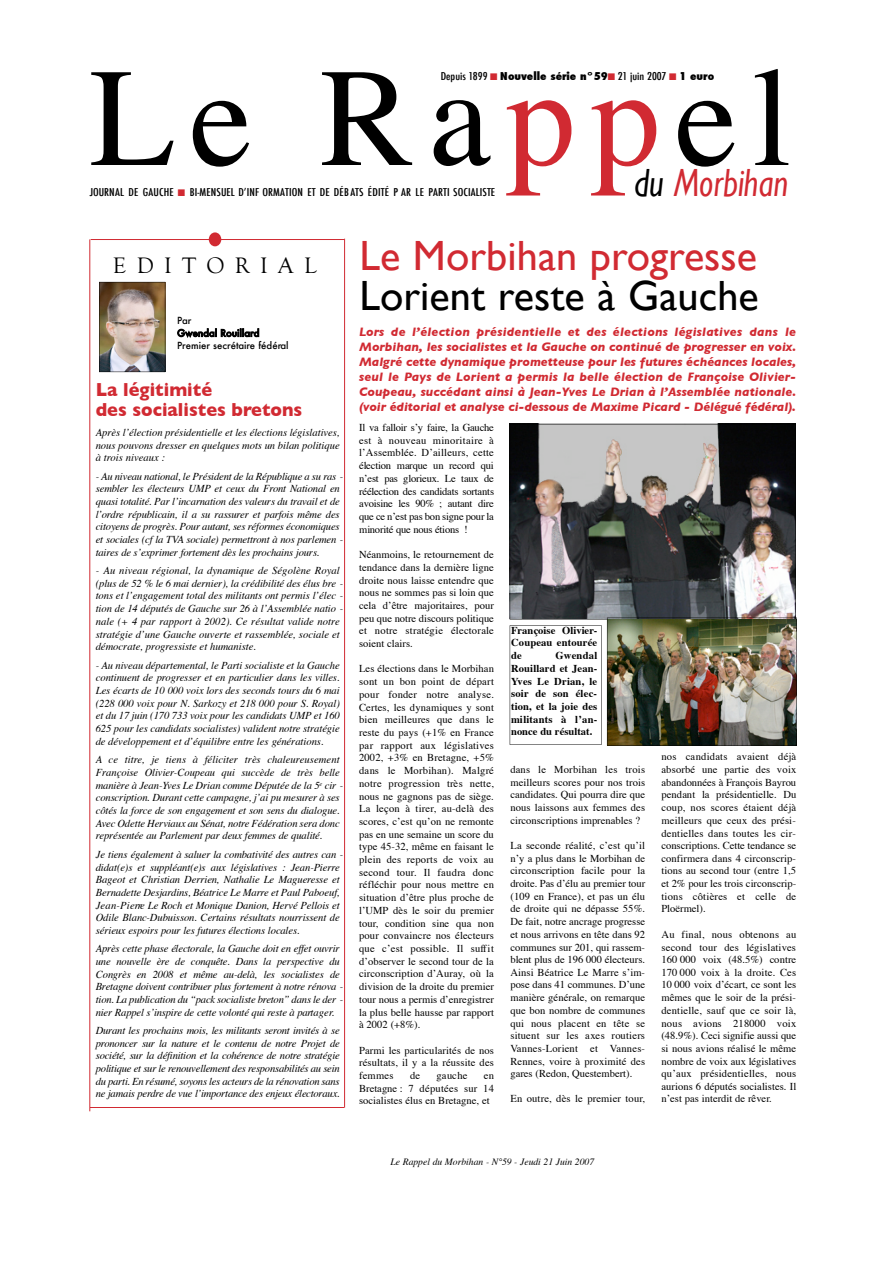
<style>
.page{position:relative;width:893px;height:1263px;background:#fff}
.page>*{position:absolute;margin:0;border:0;box-sizing:border-box;transform-origin:0 0}
.t1{font:140.1px "Times";letter-spacing:.105em;color:#000}
.t2{font:42.3px "Gill Sans";color:#d12a32}
.t3{font:42.3px "Gill Sans";color:#000}
.t4{font:italic 39.3px "Gill Sans";color:#d12a32;scale:.8 1}
.t5{font:23.1px "Goudy Old Style T";color:#000}
.t6{font:700 19.2px/20.1px "Gill Sans";color:#d12a32;scale:.94 1}
.t7{font:italic 700 12.45px/15px "Gill Sans";letter-spacing:-.005em;color:#d12a32;text-align:justify}
.t8{font:10.5px/12.8px "Times";color:#000;text-align:justify}
.t9{font:italic 10.5px/12.8px "Times";color:#000}
.t10{font:700 10.5px/12.8px "Times";letter-spacing:.015em;color:#000;text-align:justify}
.t11{font:500 condensed 10.5px "Futura";letter-spacing:.01em;color:#000;scale:1.12 1}
.t12{font:800 condensed 10.5px "Futura";color:#000;scale:1.12 1}
.t13{font:500 9.6px/12.5px "Futura";color:#000}
.t14{font:italic 9.6px "Times";color:#000}
.s1{color:#d12a32}
.s2{font-weight:500}
.s3{color:#000}
</style>
<div class="page">
<img style="left:509px;top:424px;width:286px;height:196px">
<svg style="left:209px;top:232px;width:12px;height:14px"></svg>
<hr style="left:91px;top:239px;width:253px;height:1px;background:#d12a32">
<hr style="left:344px;top:239px;width:1px;height:869px;background:#d12a32">
<hr style="left:90px;top:239px;width:1px;height:872px;background:#d12a32">
<img style="left:99px;top:282px;width:66px;height:90px">
<hr style="left:90px;top:1107px;width:253px;height:1px;background:#d12a32">
<svg style="left:509px;top:625px;width:92px;height:120px"></svg>
<img style="left:607px;top:618px;width:189px;height:128px">
<h1 class="t1" style="left:90px;top:60px;width:703px">Le Ra<span class="s1">p p</span>e l</h1>
<p class="t12" style="left:441px;top:69px;width:246px"><span class="s2">Depuis 1899</span> <span class="s1">■</span> Nouvelle série n°59<span class="s1">■</span> <span class="s2">21 juin 2007</span> <span class="s1">■</span> 1 euro</p>
<h3 class="t4" style="left:634px;top:160px;width:194px"><span class="s3">du</span> Morbihan</h3>
<p class="t11" style="left:90px;top:185px;width:363px">JOURNAL DE GAUCHE <span class="s1">■</span> BI-MENSUEL D’INF ORMATION ET DE DÉB ATS ÉDITÉ P AR LE PARTI SOCIALISTE</p>
<h3 class="t5" style="left:113px;top:252px;width:205px">E D I T O R I A L</h3>
<p class="t13" style="left:177px;top:314px;width:113px">Par<br>Gwendal Rouillard<br>Premier secrétaire fédéral</p>
<h3 class="t6" style="left:96px;top:379px;width:221px">La légitimité<br>des socialistes bretons</h3>
<p class="t9" style="left:96px;top:427px;width:245px;text-align:justify">Après l’élection présidentielle et les élections législatives, nous pouvons dresser en quelques mots un bilan politique à trois niveaux :</p>
<p class="t9" style="left:96px;top:471px;width:249px">- Au niveau national, le Président de la République a su ras - sembler les électeurs UMP et ceux du Front National en quasi totalité. Par l’incarnation des valeurs du travail et de l’o rd re républicain, il a su rassurer et parfois même des citoyens de progrès. Pour autant, ses réformes économiques et sociales (cf la TVA sociale) permettront à nos parlemen - ta ires de s’exprimer fortement dès les prochains jours.</p>
<p class="t9" style="left:96px;top:565px;width:249px">- Au niveau régional, la dynamique de Ségolène Royal (plus de 52 % le 6 mai dernier), la crédibilité des élus bre - tons et l’engagement total des militants ont permis l’élec - tion de 14 députés de Gauche sur 26 à l’Assemblée natio - nale (+ 4 par rapport à 2002). Ce résultat valide notre stratégie d’une Gauche ouverte et rassemblée, sociale et démocrate, progressiste et humaniste.</p>
<p class="t9" style="left:96px;top:660px;width:246px;text-align:justify">- Au niveau départemental, le Parti socialiste et la Gauche continuent de pro g resser et en particulier dans les villes.<br>Les écarts de 10 000 voix lors des seconds tours du 6 mai (228 000 voix pour N. Sarkozy et 218 000 pour S. Royal) et du 17 juin (170 733 voix pour les candidats UMP et 160<br>625 pour les candidats socialistes) valident notre stratégie de développement et d’équilibre entre les générations.</p>
<p class="t9" style="left:96px;top:754px;width:249px">A ce titre, je tiens à féliciter très chaleure u s e m e n t Françoise Olivier-Coupeau qui succède de très belle m a n iè re à Jean-Yves Le Drian comme Députée de la 5<sup>e</sup> c ir - conscription. Durant cette campagne, j’ai pu mesurer à ses côtés la force de son engagement et son sens du dialogue.<br>Avec Odette Herviaux au Sénat, notre Fédération sera donc représentée au Parlement par deux femmes de qualité.</p>
<p class="t9" style="left:96px;top:849px;width:249px">Je tiens également à saluer la combativité des autres can - didat(e)s et suppléant(e)s aux législatives : Jean-Pierre Bageot et Christian Derrien, Nathalie Le Magueresse et Bernadette Desjardins, Béatrice Le Marre et Paul Paboeuf, J e a n - P ie rre Le Roch et Monique Danion, Hervé Pellois et Odile Blanc-Dubuisson. Certains résultats nourrissent de sérieux espoirs pour les futures élections locales.</p>
<p class="t9" style="left:96px;top:943px;width:249px">Après cette phase électorale, la Gauche doit en effet ouvrir une nouvelle ère de conquête. Dans la perspective du Congrès en 2008 et même au-delà, les socialistes de B retagne doivent contribuer plus fortement à notre rénova - tion. La publication du “pack socialiste breton” dans le der - nier Rappel s’inspire de cette volonté qui reste à parta g e r.</p>
<p class="t9" style="left:96px;top:1025px;width:245px;text-align:justify">Durant les prochains mois, les militants seront invités à se p rononcer sur la nature et le contenu de notre Projet de société, sur la définition et la cohérence de notre stratégie politique et sur le renouvellement des responsabilités au sein du parti. En résumé, soyons les acteurs de la rénovation sans ne jamais perd re de vue l’importance des enjeux électoraux.</p>
<h2 class="t2" style="left:359px;top:231px;width:399px">Le Morbihan progresse</h2>
<h2 class="t3" style="left:359px;top:271px;width:401px">Lorient reste à Gauche</h2>
<p class="t7" style="left:359px;top:325px;width:438px">Lors de l’élection présidentielle et des élections législatives dans le Morbihan, les socialistes et la Gauche on continué de progresser en voix.<br>Malgré cette dynamique prometteuse pour les futures échéances locales, seul le Pays de Lorient a permis la belle élection de Françoise Olivier-Coupeau, succédant ainsi à Jean-Yves Le Drian à l’Assemblée nationale. (voir éditorial et analyse ci-dessous de Maxime Picard - Délégué fédéral).</p>
<p class="t8" style="left:359px;top:422px;width:136px">Il va falloir s’y faire, la Gauche est à nouveau minoritaire à l’Assemblée. D’ailleurs, cette élection marque un record qui n’est pas glorieux. Le taux de réélection des candidats sortants avoisine les 90% ; autant dire que ce n’est pas bon signe pour la minorité que nous étions !</p>
<p class="t8" style="left:359px;top:549px;width:136px">Néanmoins, le retournement de tendance dans la dernière ligne droite nous laisse entendre que nous ne sommes pas si loin que cela d’être majoritaires, pour peu que notre discours politique et notre stratégie électorale soient clairs.</p>
<p class="t8" style="left:359px;top:663px;width:136px">Les élections dans le Morbihan sont un bon point de départ pour fonder notre analyse.<br>Certes, les dynamiques y sont bien meilleures que dans le reste du pays (+1% en France par rapport aux législatives 2002, +3% en Bretagne, +5% dans le Morbihan). Malgré notre progression très nette, nous ne gagnons pas de siège.<br>La leçon à tirer, au-delà des scores, c’est qu’on ne remonte pas en une semaine un score du type 45-32, même en faisant le plein des reports de voix au second tour. Il faudra donc réfléchir pour nous mettre en situation d’être plus proche de l’UMP dès le soir du premier to u r, condition sine qua non pour convaincre nos électeurs que c’est possible. Il suff i t d’observer le second tour de la circonscription d’Auray, où la division de la droite du premier tour nous a permis d’enregistrer la plus belle hausse par rapport à 2002 (+8%).</p>
<p class="t8" style="left:359px;top:1045px;width:136px">Parmi les particularités de nos résultats, il y a la réussite des femmes</p>
<p class="t8" style="left:410px;top:1070px;width:12px">de</p>
<p class="t8" style="left:436px;top:1070px;width:33px">gauche</p>
<p class="t8" style="left:359px;top:1070px;width:136px;text-indent:125px">en Bretagne : 7 députées sur 14 socialistes élus en Bretagne, et</p>
<p class="t10" style="left:511px;top:625px;width:88px">Françoise Olivier-Coupeau entourée de</p>
<p class="t10" style="left:511px;top:650px;width:88px;text-indent:44px">Gwendal Rouillard et Jean-Yves Le Drian, le s o ir de son élec&shy;tion, et la joie des militants à l’an&shy;nonce du résultat.</p>
<p class="t8" style="left:510px;top:764px;width:136px">dans le Morbihan les trois meilleurs scores pour nos trois candidates. Qui pourra dire que nous laissons aux femmes des circonscriptions imprenables ?</p>
<p class="t8" style="left:510px;top:840px;width:136px">La seconde réalité, c’est qu’il n’y a plus dans le Morbihan de circonscription facile pour la droite. Pas d’élu au premier tour (109 en France), et pas un élu de droite qui ne dépasse 55%.<br>De fait, notre ancrage progresse et nous arrivons en tête dans 92 communes sur 201, qui rassem&shy;blent plus de 196 000 électeurs.<br>Ainsi Béatrice Le Marre s’im&shy;pose dans 41 communes. D’une manière générale, on remarque que bon nombre de communes qui nous placent en tête se situent sur les axes routiers Vannes-Lorient et Va n n e s - Rennes, voire à proximité des gares (Redon, Questembert).</p>
<p class="t8" style="left:510px;top:1093px;width:136px">En outre, dès le premier tour,</p>
<p class="t8" style="left:661px;top:752px;width:136px">nos candidats avaient déjà absorbé une partie des voix abandonnées à François Bayrou pendant la présidentielle. Du coup, nos scores étaient déjà meilleurs que ceux des prési&shy;dentielles dans toutes les cir&shy;conscriptions. Cette tendance se confirmera dans 4 circonscrip&shy;tions au second tour (entre 1,5 et 2% pour les trois circonscrip&shy;tions côtières et celle de Ploërmel).</p>
<p class="t8" style="left:661px;top:929px;width:136px">Au final, nous obtenons au second tour des législatives 1 6 0 000 voix (48.5%) contre 170 000 voix à la droite. Ces 10 000 voix d’écart, ce sont les mêmes que le soir de la prési&shy;dentielle, sauf que ce soir là, nous avions 218000 voix (48.9%). Ceci signifie aussi que si nous avions réalisé le même nombre de voix aux législatives qu’aux présidentielles, nous aurions 6 députés socialistes. Il n’est pas interdit de rêver.</p>
<p class="t14" style="left:390px;top:1158px;width:205px">Le Rappel du Morbihan - N°59 - Jeudi 21 Juin 2007</p>
</div>
